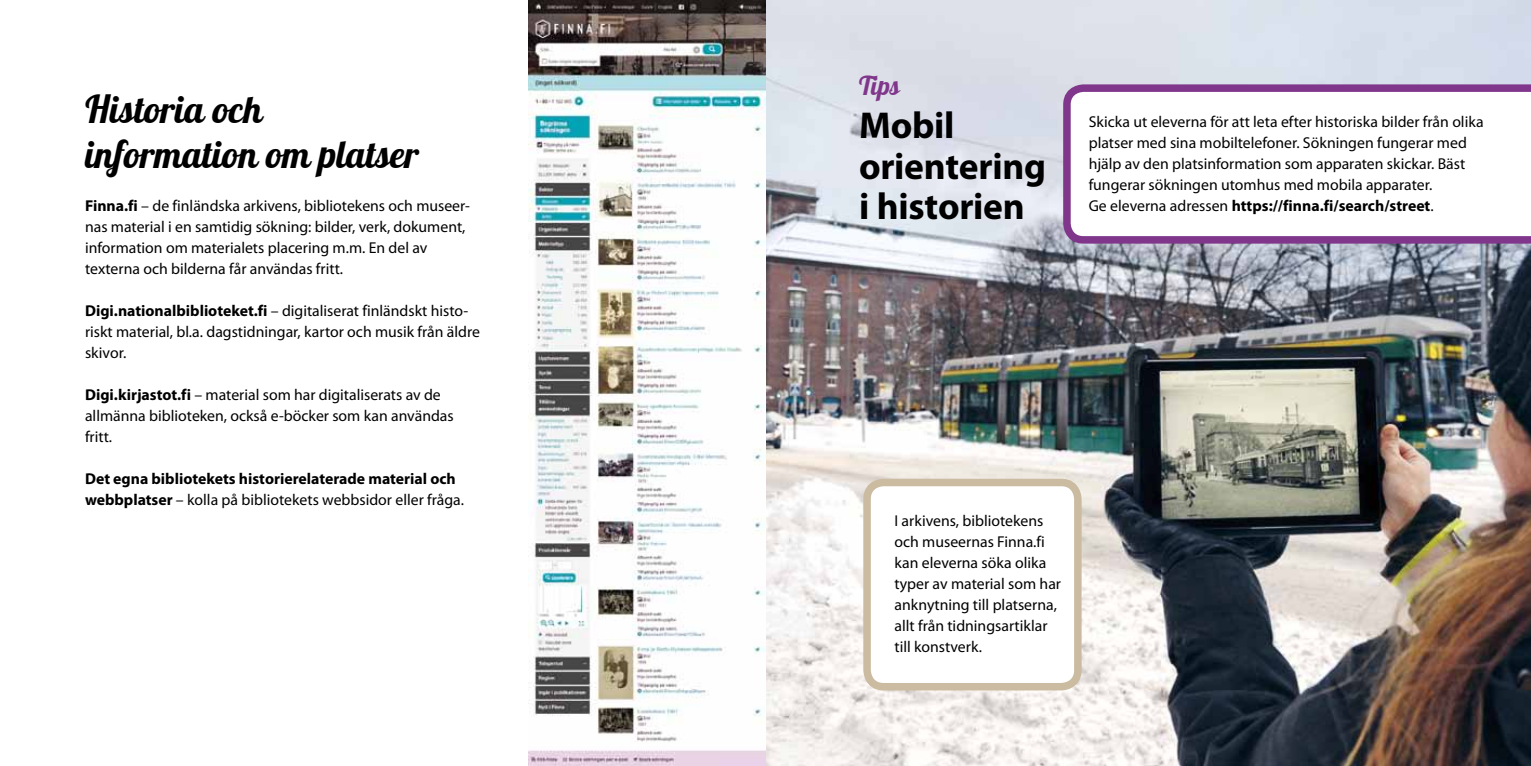
<style>
.page{position:relative;width:1531px;height:766px;background:#fff}
.page>*{position:absolute;margin:0;border:0;box-sizing:border-box;transform-origin:0 0}
.t1{font:37.5px/45px "Lobster";color:#000}
.t2{font:700 37.5px/40.5px "Myriad Pro";letter-spacing:-.01em;color:#000}
.t3{font:25.5px "Lobster";color:#80368b}
.t4{font:15.75px/21px "Myriad Pro";color:#000}
.t5{font:700 15.75px/21px "Myriad Pro";color:#000}
.s1{font-weight:700}
.s2{font-weight:400}
</style>
<div class="page">
<img style="left:529px;top:0;width:1002px;height:765px">
<svg style="left:1063px;top:84px;width:468px;height:159px"></svg>
<div style="left:867px;top:482px;width:211px;height:204px;background:#fff;border-radius:17px"></div>
<div style="left:863px;top:478px;width:218px;height:212px;border:8px solid #cbbba0;border-radius:17px"></div>
<h1 class="t1" style="left:85px;top:90px;width:335px">Historia och information om platser</h1>
<p class="t4" style="left:85px;top:195px;width:386px"><span class="s1">Finna.fi</span> – de finländska arkivens, bibliotekens och museer&shy;nas material i en samtidig sökning: bilder, verk, dokument, information om materialets placering m.m. En del av texterna och bilderna får användas fritt.</p>
<p class="t4" style="left:85px;top:300px;width:396px"><span class="s1">Digi.nationalbiblioteket.fi</span> – digitaliserat finländskt histo&shy;riskt material, bl.a. dagstidningar, kartor och musik från äldre skivor.</p>
<p class="t4" style="left:85px;top:384px;width:370px"><span class="s1">Digi.kirjastot.fi</span> – material som har digitaliserats av de allmänna biblioteken, också e-böcker som kan användas fritt.</p>
<p class="t5" style="left:85px;top:467px;width:380px">Det egna bibliotekets historierelaterade material och webbplatser <span class="s2">– kolla på bibliotekets webbsidor eller fråga.</span></p>
<h2 class="t3" style="left:859px;top:69px;width:42px">Tips</h2>
<h1 class="t2" style="left:859px;top:104px;width:188px">Mobil orientering i historien</h1>
<p class="t4" style="left:1089px;top:111px;width:396px">Skicka ut eleverna för att leta efter historiska bilder från olika platser med sina mobiltelefoner. Sökningen fungerar med hjälp av den platsinformation som apparaten skickar. Bäst fungerar sökningen utomhus med mobila apparater.<br>Ge eleverna adressen <span class="s1">https://finna.fi/search/street</span>.</p>
<p class="t4" style="left:894px;top:510px;width:168px">I arkivens, bibliotekens och museernas Finna.fi kan eleverna söka olika typer av material som har anknytning till platserna, allt från tidningsartiklar till konstverk.</p>
</div>
